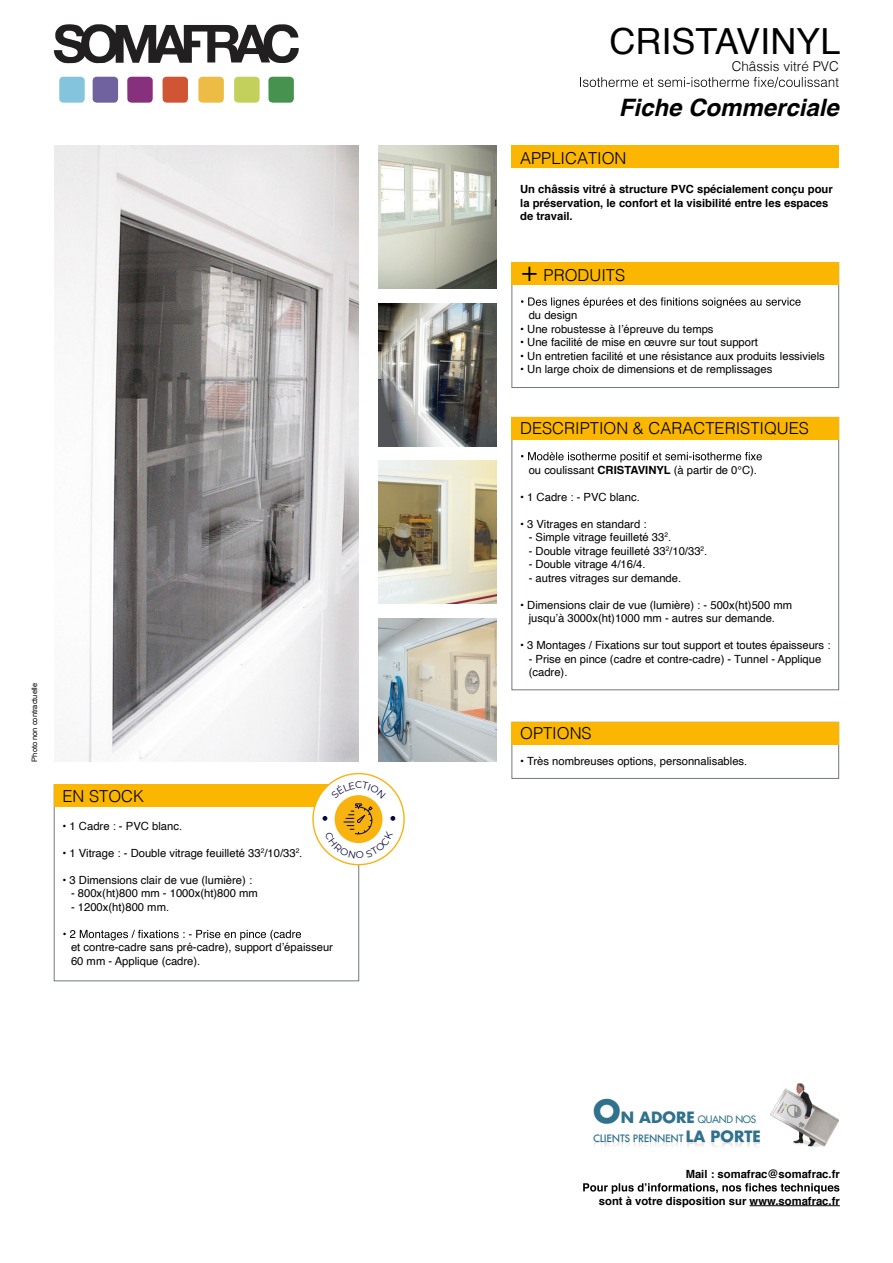
<style>
.page{position:relative;width:893px;height:1263px;background:#fff}
.page>*{position:absolute;margin:0;border:0;box-sizing:border-box;transform-origin:0 0}
.t1{font:36px "Helvetica";color:#000}
.t2{font:italic 700 24px "Helvetica";color:#000}
.t3{font:300 16.5px "Helvetica";color:#000}
.t4{font:300 13.5px "Helvetica";color:#000}
.t5{font:11.25px/13.5px "Helvetica";color:#000}
.t6{font:700 11.25px/13.5px "Helvetica";color:#000}
.t7{font:500 9.9px "Futura";letter-spacing:-.025em;color:#30728d}
.t8{font:9.9px "Futura LT";letter-spacing:-.025em;color:#30728d}
.t9{font:9.75px "Montserrat";color:#0a0742}
.t10{font:7.5px "Arial";color:#000}
.s1{font-size:28.5px}
.s2{font-weight:700}
.s3{font-weight:700;font-size:31.05px}
.s4{font-weight:700;font-size:15.15px}
.s5{font-family:"Futura LT";font-weight:700;font-size:15.15px}
</style>
<div class="page">
<div style="left:512px;top:263px;width:327px;height:125px;border:1px solid #717b77"></div>
<div style="left:512px;top:722px;width:327px;height:57px;border:1px solid #717b77"></div>
<div style="left:512px;top:263px;width:327px;height:22px;background:#fab601"></div>
<div style="left:512px;top:722px;width:327px;height:22px;background:#fab601"></div>
<div style="left:512px;top:417px;width:327px;height:22px;background:#fab601"></div>
<div style="left:512px;top:145px;width:327px;height:23px;background:#fab601"></div>
<img style="left:54px;top:145px;width:305px;height:617px">
<svg style="left:580px;top:77px;width:259px;height:11px"></svg>
<svg style="left:521px;top:297px;width:280px;height:11px"></svg>
<svg style="left:521px;top:452px;width:241px;height:10px"></svg>
<div style="left:54px;top:784px;width:305px;height:23px;background:#fab601"></div>
<svg style="left:63px;top:930px;width:238px;height:10px"></svg>
<hr style="left:750px;top:1205px;width:90px;height:1px;background:#000">
<svg style="left:583px;top:1183px;width:256px;height:11px"></svg>
<img style="left:770px;top:1083px;width:69px;height:64px">
<svg style="left:594px;top:1141px;width:111px;height:5px"></svg>
<svg style="left:711px;top:1141px;width:49px;height:5px"></svg>
<img style="left:378px;top:145px;width:118px;height:143px">
<img style="left:378px;top:303px;width:118px;height:143px">
<img style="left:378px;top:461px;width:118px;height:143px">
<img style="left:378px;top:618px;width:118px;height:144px">
<svg style="left:54px;top:24px;width:245px;height:39px"></svg>
<div style="left:59px;top:77px;width:26px;height:26px;background:#84c5dd;border-radius:4px"></div>
<div style="left:93px;top:77px;width:25px;height:26px;background:#6f629e;border-radius:4px"></div>
<div style="left:127px;top:77px;width:26px;height:26px;background:#86307e;border-radius:4px"></div>
<div style="left:163px;top:77px;width:25px;height:26px;background:#cf5534;border-radius:4px"></div>
<div style="left:198px;top:77px;width:26px;height:26px;background:#ecbc44;border-radius:4px"></div>
<div style="left:234px;top:77px;width:26px;height:26px;background:#c3d05c;border-radius:4px"></div>
<div style="left:268px;top:77px;width:26px;height:26px;background:#47924f;border-radius:4px"></div>
<svg style="left:312px;top:773px;width:93px;height:92px"></svg>
<p class="t10" style="left:30px;top:762px;width:80px;rotate:-90deg">Photo non contractuelle</p>
<h3 class="t3" style="left:63px;top:782px;width:83px">EN STOCK</h3>
<p class="t5" style="left:63px;top:819px;width:121px">• 1 Cadre : - PVC blanc.</p>
<p class="t5" style="left:63px;top:846px;width:241px">• 1 Vitrage : - Double vitrage feuilleté 33<sup>2</sup>/10/33<sup>2</sup>.</p>
<p class="t5" style="left:63px;top:873px;width:191px">• 3 Dimensions clair de vue (lumière) :</p>
<p class="t5" style="left:71px;top:887px;width:188px">- 800x(ht)800 mm - 1000x(ht)800 mm</p>
<p class="t5" style="left:71px;top:900px;width:100px">- 1200x(ht)800 mm.</p>
<p class="t5" style="left:71px;top:941px;width:263px">et contre-cadre sans pré-cadre), support d’épaisseur<br>60 mm - Applique (cadre).</p>
<p class="t9" style="left:355px;top:778px;width:9px">C</p>
<h1 class="t1" style="left:609px;top:14px;width:232px">CRISTAVINYL</h1>
<p class="t4" style="left:732px;top:54px;width:109px">Châssis vitré PVC</p>
<h2 class="t2" style="left:619px;top:87px;width:222px">Fiche Commerciale</h2>
<h3 class="t3" style="left:520px;top:144px;width:108px">APPLICATION</h3>
<p class="t6" style="left:520px;top:183px;width:314px">Un châssis vitré à structure PVC spécialement conçu pour la préservation, le confort et la visibilité entre les espaces de travail.</p>
<h3 class="t3" style="left:520px;top:261px;width:106px"><span class="s1">+</span> PRODUITS</h3>
<p class="t5" style="left:529px;top:309px;width:50px">du design</p>
<p class="t5" style="left:520px;top:322px;width:195px">• Une robustesse à l’épreuve du temps</p>
<p class="t5" style="left:520px;top:336px;width:239px">• Une facilité de mise en œuvre sur tout support</p>
<p class="t5" style="left:520px;top:349px;width:306px">• Un entretien facilité et une résistance aux produits lessiviels</p>
<p class="t5" style="left:520px;top:363px;width:254px">• Un large choix de dimensions et de remplissages</p>
<h3 class="t3" style="left:520px;top:414px;width:290px">DESCRIPTION &amp; CARACTERISTIQUES</h3>
<p class="t5" style="left:529px;top:463px;width:230px">ou coulissant <span class="s2">CRISTAVINYL</span> (à partir de 0°C).</p>
<p class="t5" style="left:520px;top:490px;width:121px">• 1 Cadre : - PVC blanc.</p>
<p class="t5" style="left:520px;top:517px;width:128px">• 3 Vitrages en standard :</p>
<p class="t5" style="left:529px;top:531px;width:144px">- Simple vitrage feuilleté 33<sup>2</sup>.</p>
<p class="t5" style="left:529px;top:544px;width:180px">- Double vitrage feuilleté 33<sup>2</sup>/10/33<sup>2</sup>.</p>
<p class="t5" style="left:529px;top:558px;width:118px">- Double vitrage 4/16/4.</p>
<p class="t5" style="left:529px;top:571px;width:154px">- autres vitrages sur demande.</p>
<p class="t5" style="left:529px;top:598px;width:265px;text-indent:-9px">• Dimensions clair de vue (lumière) : - 500x(ht)500 mm jusqu’à 3000x(ht)1000 mm - autres sur demande.</p>
<p class="t5" style="left:520px;top:639px;width:312px">• 3 Montages / Fixations sur tout support et toutes épaisseurs :</p>
<p class="t5" style="left:529px;top:652px;width:294px">- Prise en pince (cadre et contre-cadre) - Tunnel - Applique (cadre).</p>
<h3 class="t3" style="left:520px;top:719px;width:73px">OPTIONS</h3>
<p class="t5" style="left:520px;top:755px;width:229px">• Très nombreuses options, personnalisables.</p>
<p class="t8" style="left:593px;top:1113px;width:164px"><span class="s3">O</span><span class="s4">N ADORE</span> QUAND NOS</p>
<p class="t7" style="left:593px;top:1131px;width:169px">CLIENTS PRENNENT <span class="s5">LA PORTE</span></p>
<p class="t6" style="left:686px;top:1167px;width:156px">Mail : somafrac@somafrac.fr</p>
<p class="t6" style="left:599px;top:1194px;width:242px">sont à votre disposition sur www.somafrac.fr</p>
</div>
